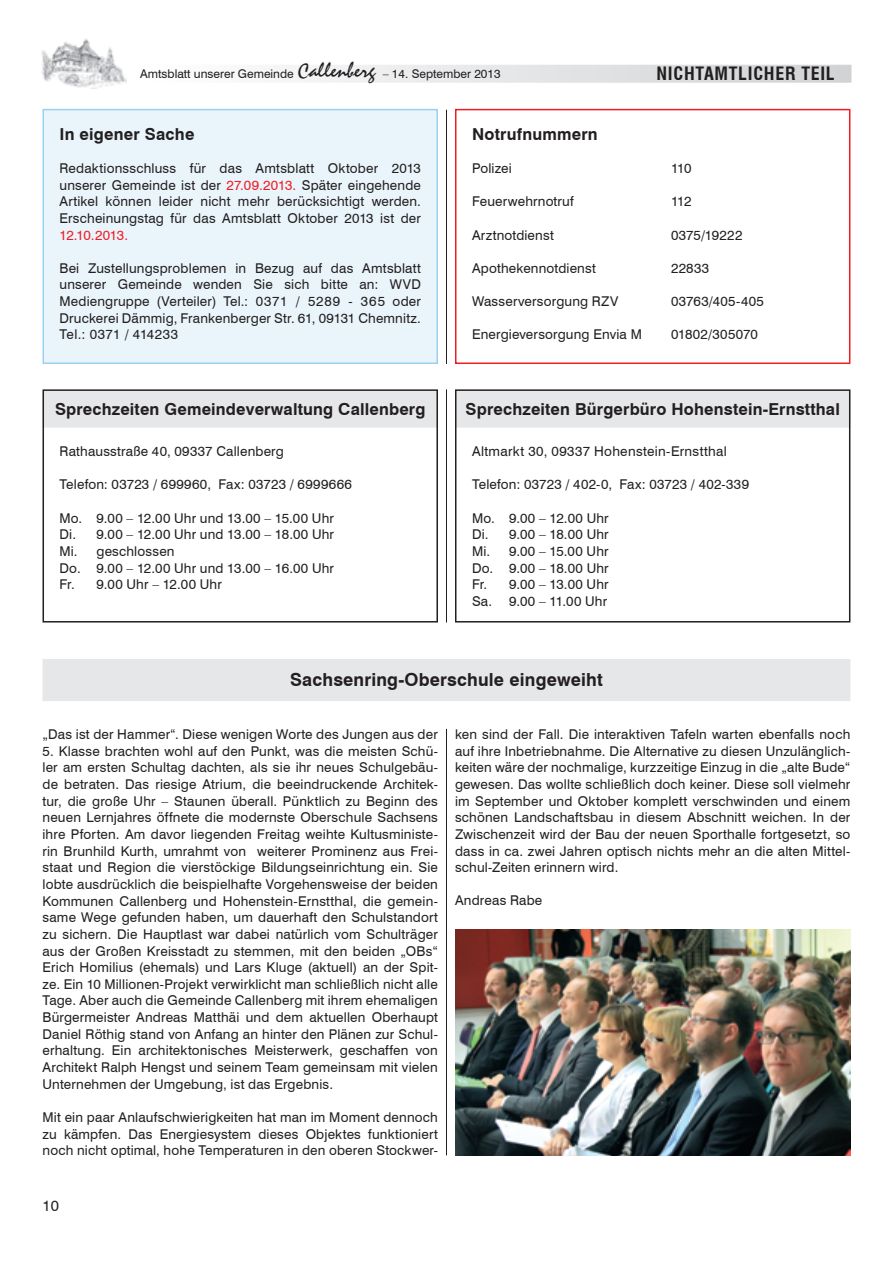
<style>
.page{position:relative;width:893px;height:1263px;background:#fff}
.page>*{position:absolute;margin:0;border:0;box-sizing:border-box;transform-origin:0 0}
.t1{font:700 18px "Swiss 721 BT";letter-spacing:.01em;color:#231f20}
.t2{font:700 condensed 18px "Swiss 721 BT";letter-spacing:.04em;color:#231f20}
.t3{font:700 16.5px "Swiss 721 BT";letter-spacing:.01em;color:#231f20}
.t4{font:15px "Swiss 721 BT";color:#231f20}
.t5{font:13.5px/16.6px "Swiss 721 BT";letter-spacing:.015em;color:#231f20;text-align:justify}
.t6{font:13.5px "Swiss 721 BT";letter-spacing:-.035em;color:#ee1d23}
.t7{font:12px "Swiss 721 BT";color:#231f20}
.s1{font-family:"Staccato 222 BT";font-size:21px}
.s2{color:#ee1d23}
</style>
<div class="page">
<img style="left:41px;top:39px;width:85px;height:49px">
<div style="left:140px;top:65px;width:711px;height:18px;background:linear-gradient(to right,#fefefe,#d0d2d4)"></div>
<div style="left:43px;top:390px;width:395px;height:38px;background:#e6e7e9"></div>
<hr style="left:446px;top:110px;width:1px;height:254px;background:#231f20">
<div style="left:43px;top:109px;width:395px;height:255px;background:#eaf5fb;border:2px solid #9bd0f0"></div>
<div style="left:455px;top:109px;width:395px;height:255px;border:2px solid #ee1d23"></div>
<div style="left:455px;top:390px;width:395px;height:38px;background:#e6e7e9"></div>
<div style="left:43px;top:389px;width:395px;height:233px;border:2px solid #231f20"></div>
<div style="left:455px;top:389px;width:395px;height:233px;border:2px solid #231f20"></div>
<hr style="left:446px;top:389px;width:1px;height:233px;background:#231f20">
<div style="left:43px;top:659px;width:807px;height:42px;background:#e6e7e9"></div>
<img style="left:455px;top:929px;width:395px;height:226px">
<hr style="left:446px;top:729px;width:1px;height:426px;background:#231f20">
<p class="t7" style="left:140px;top:67px;width:362px">Amtsblatt unserer Gemeinde <span class="s1">Callenberg</span> – 14. September 2013</p>
<h1 class="t2" style="left:656px;top:63px;width:172px">NICHTAMTLICHER TEIL</h1>
<p class="t3" style="left:60px;top:124px;width:136px">In eigener Sache</p>
<p class="t5" style="left:60px;top:160px;width:363px">Redaktionsschluss für das Amtsblatt Oktober 2013 unserer Gemeinde ist der <span class="s2">27.09.2013.</span> Später eingehende Artikel können leider nicht mehr berücksichtigt werden.<br>Erscheinungstag für das Amtsblatt Oktober 2013 ist der</p>
<p class="t6" style="left:60px;top:226px;width:70px">12.10.2013.</p>
<p class="t5" style="left:60px;top:260px;width:363px">Bei Zustellungsproblemen in Bezug auf das Amtsblatt unserer Gemeinde wenden Sie sich bitte an: WVD Mediengruppe (Verteiler) Tel.: 0371 / 5289 - 365 oder Druckerei Dämmig, Frankenberger Str. 61, 09131 Chemnitz.<br>Tel.: 0371 / 414233</p>
<p class="t3" style="left:55px;top:399px;width:372px">Sprechzeiten Gemeindeverwaltung Callenberg</p>
<p class="t5" style="left:60px;top:443px;width:226px">Rathausstraße 40, 09337 Callenberg</p>
<p class="t5" style="left:60px;top:476px;width:294px">Telefon: 03723 / 699960, Fax: 03723 / 6999666</p>
<p class="t5" style="left:60px;top:509px;width:276px;text-align:left">Mo. 9.00 – 12.00 Uhr und 13.00 – 15.00 Uhr<br>Di. 9.00 – 12.00 Uhr und 13.00 – 18.00 Uhr<br>Mi. geschlossen<br>Do. 9.00 – 12.00 Uhr und 13.00 – 16.00 Uhr<br>Fr. 9.00 Uhr – 12.00 Uhr</p>
<p class="t3" style="left:472px;top:124px;width:127px">Notrufnummern</p>
<p class="t5" style="left:472px;top:160px;width:41px">Polizei</p>
<p class="t5" style="left:671px;top:160px;width:22px">110</p>
<p class="t5" style="left:472px;top:193px;width:103px">Feuerwehrnotruf</p>
<p class="t5" style="left:671px;top:193px;width:22px">112</p>
<p class="t5" style="left:472px;top:226px;width:83px">Arztnotdienst</p>
<p class="t5" style="left:671px;top:226px;width:73px">0375/19222</p>
<p class="t5" style="left:472px;top:260px;width:125px">Apothekennotdienst</p>
<p class="t5" style="left:671px;top:260px;width:40px">22833</p>
<p class="t5" style="left:472px;top:293px;width:148px">Wasserversorgung RZV</p>
<p class="t5" style="left:671px;top:293px;width:94px">03763/405-405</p>
<p class="t5" style="left:472px;top:326px;width:171px">Energieversorgung Envia M</p>
<p class="t5" style="left:671px;top:326px;width:88px">01802/305070</p>
<p class="t3" style="left:466px;top:399px;width:376px">Sprechzeiten Bürgerbüro Hohenstein-Ernstthal</p>
<p class="t5" style="left:472px;top:443px;width:256px">Altmarkt 30, 09337 Hohenstein-Ernstthal</p>
<p class="t5" style="left:472px;top:476px;width:279px">Telefon: 03723 / 402-0, Fax: 03723 / 402-339</p>
<p class="t5" style="left:472px;top:509px;width:138px">Mo. 9.00 – 12.00 Uhr Di. 9.00 – 18.00 Uhr Mi. 9.00 – 15.00 Uhr Do. 9.00 – 18.00 Uhr Fr. 9.00 – 13.00 Uhr Sa. 9.00 – 11.00 Uhr</p>
<h1 class="t1" style="left:290px;top:669px;width:314px">Sachsenring-Oberschule eingeweiht</h1>
<p class="t5" style="left:43px;top:726px;width:397px">„Das ist der Hammer“. Diese wenigen Worte des Jungen aus der</p>
<p class="t5" style="left:43px;top:742px;width:397px">5. Klasse brachten wohl auf den Punkt, was die meisten Schü&shy;ler am ersten Schultag dachten, als sie ihr neues Schulgebäu&shy;de betraten. Das riesige Atrium, die beeindruckende Architek&shy;tur, die große Uhr – Staunen überall. Pünktlich zu Beginn des neuen Lernjahres öffnete die modernste Oberschule Sachsens ihre Pforten. Am davor liegenden Freitag weihte Kultusministe&shy;rin Brunhild Kurth, umrahmt von weiterer Prominenz aus Frei&shy;staat und Region die vierstöckige Bildungseinrichtung ein. Sie lobte ausdrücklich die beispielhafte Vorgehensweise der beiden Kommunen Callenberg und Hohenstein-Ernstthal, die gemein&shy;same Wege gefunden haben, um dauerhaft den Schulstandort zu sichern. Die Hauptlast war dabei natürlich vom Schulträger aus der Großen Kreisstadt zu stemmen, mit den beiden „OBs“ Erich Homilius (ehemals) und Lars Kluge (aktuell) an der Spit&shy;ze. Ein 10 Millionen-Projekt verwirklicht man schließlich nicht alle Tage. Aber auch die Gemeinde Callenberg mit ihrem ehemaligen Bürgermeister Andreas Matthäi und dem aktuellen Oberhaupt Daniel Röthig stand von Anfang an hinter den Plänen zur Schul&shy;erhaltung. Ein architektonisches Meisterwerk, geschaffen von Architekt Ralph Hengst und seinem Team gemeinsam mit vielen Unternehmen der Umgebung, ist das Ergebnis.</p>
<p class="t5" style="left:43px;top:1109px;width:397px">Mit ein paar Anlaufschwierigkeiten hat man im Moment dennoch zu kämpfen. Das Energiesystem dieses Objektes funktioniert noch nicht optimal, hohe Temperaturen in den oberen Stockwer-</p>
<p class="t5" style="left:455px;top:726px;width:397px">ken sind der Fall. Die interaktiven Tafeln warten ebenfalls noch auf ihre Inbetriebnahme. Die Alternative zu diesen Unzulänglich&shy;keiten wäre der nochmalige, kurzzeitige Einzug in die „alte Bude“ gewesen. Das wollte schließlich doch keiner. Diese soll vielmehr im September und Oktober komplett verschwinden und einem schönen Landschaftsbau in diesem Abschnitt weichen. In der Zwischenzeit wird der Bau der neuen Sporthalle fortgesetzt, so dass in ca. zwei Jahren optisch nichts mehr an die alten Mittel&shy;schul-Zeiten erinnern wird.</p>
<p class="t5" style="left:455px;top:892px;width:89px">Andreas Rabe</p>
<p class="t4" style="left:43px;top:1196px;width:18px">10</p>
</div>
